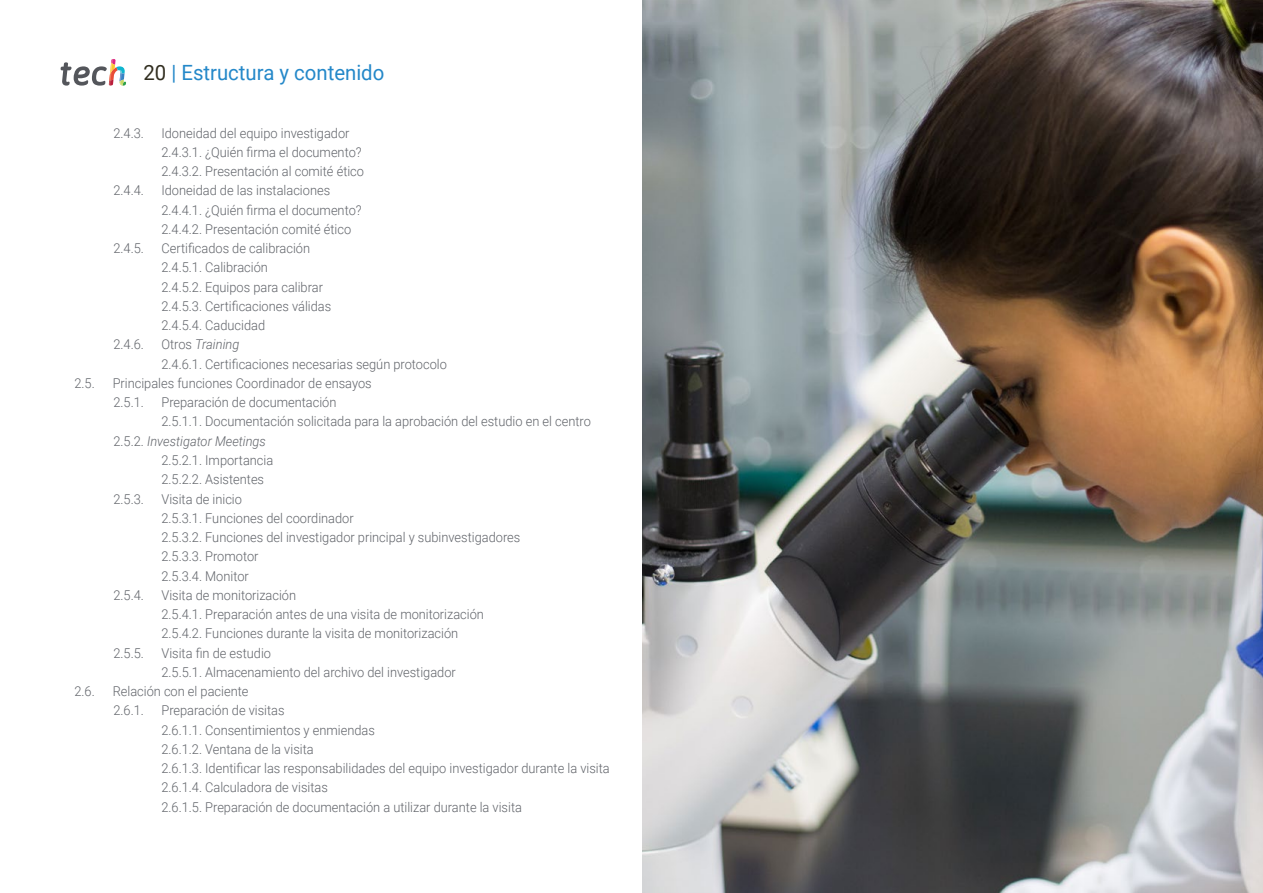
<style>
.page{position:relative;width:1263px;height:893px;background:#fff}
.page>*{position:absolute;margin:0;border:0;box-sizing:border-box;transform-origin:0 0}
.t1{font:21px "Roboto";color:#2488c9}
.t2{font:300 13.5px/19.2px "Roboto";color:#61646a;scale:.95 1}
.t3{font:italic 300 13.5px "Roboto";color:#61646a;scale:.95 1}
.s1{color:#312e20}
.s2{font-style:italic}
.s3{font-style:normal}
</style>
<div class="page">
<img style="left:642px;top:0;width:621px;height:893px">
<svg style="left:61px;top:59px;width:65px;height:27px"></svg>
<h1 class="t1" style="left:144px;top:57px;width:242px"><span class="s1">20</span> | Estructura y contenido</h1>
<p class="t2" style="left:113px;top:123px;width:34px">2.4.3.</p>
<p class="t2" style="left:161px;top:123px;width:215px">Idoneidad del equipo investigador<br>2.4.3.1. ¿Quién firma el documento?<br>2.4.3.2. Presentación al comité ético</p>
<p class="t2" style="left:113px;top:181px;width:34px">2.4.4.</p>
<p class="t2" style="left:161px;top:181px;width:212px">Idoneidad de las instalaciones<br>2.4.4.1. ¿Quién firma el documento?<br>2.4.4.2. Presentación comité ético</p>
<p class="t2" style="left:113px;top:238px;width:34px">2.4.5.</p>
<p class="t2" style="left:161px;top:238px;width:180px">Certificados de calibración<br>2.4.5.1. Calibración<br>2.4.5.2. Equipos para calibrar<br>2.4.5.3. Certificaciones válidas<br>2.4.5.4. Caducidad</p>
<p class="t2" style="left:113px;top:335px;width:34px">2.4.6.</p>
<p class="t2" style="left:161px;top:335px;width:302px">Otros <span class="s2">Training<br></span>2.4.6.1. Certificaciones necesarias según protocolo</p>
<p class="t2" style="left:74px;top:373px;width:23px">2.5.</p>
<p class="t2" style="left:113px;top:373px;width:274px">Principales funciones Coordinador de ensayos<br>2.5.1.</p>
<p class="t2" style="left:161px;top:392px;width:186px">Preparación de documentación</p>
<p class="t2" style="left:161px;top:412px;width:454px">2.5.1.1. Documentación solicitada para la aprobación del estudio en el centro</p>
<p class="t3" style="left:113px;top:431px;width:162px"><span class="s3">2.5.2.</span> Investigator Meetings</p>
<p class="t2" style="left:161px;top:450px;width:119px">2.5.2.1. Importancia</p>
<p class="t2" style="left:161px;top:469px;width:110px">2.5.2.2. Asistentes</p>
<p class="t2" style="left:113px;top:489px;width:34px">2.5.3.</p>
<p class="t2" style="left:161px;top:489px;width:379px">Visita de inicio<br>2.5.3.1. Funciones del coordinador<br>2.5.3.2. Funciones del investigador principal y subinvestigadores<br>2.5.3.3. Promotor<br>2.5.3.4. Monitor</p>
<p class="t2" style="left:113px;top:585px;width:34px">2.5.4.</p>
<p class="t2" style="left:161px;top:585px;width:341px">Visita de monitorización<br>2.5.4.1. Preparación antes de una visita de monitorización<br>2.5.4.2. Funciones durante la visita de monitorización</p>
<p class="t2" style="left:113px;top:643px;width:34px">2.5.5.</p>
<p class="t2" style="left:161px;top:643px;width:311px">Visita fin de estudio<br>2.5.5.1. Almacenamiento del archivo del investigador</p>
<p class="t2" style="left:74px;top:681px;width:23px">2.6.</p>
<p class="t2" style="left:113px;top:681px;width:144px">Relación con el paciente<br>2.6.1.</p>
<p class="t2" style="left:161px;top:700px;width:473px">Preparación de visitas<br>2.6.1.1. Consentimientos y enmiendas<br>2.6.1.2. Ventana de la visita<br>2.6.1.3. Identificar las responsabilidades del equipo investigador durante la visita 2.6.1.4. Calculadora de visitas<br>2.6.1.5. Preparación de documentación a utilizar durante la visita</p>
</div>
